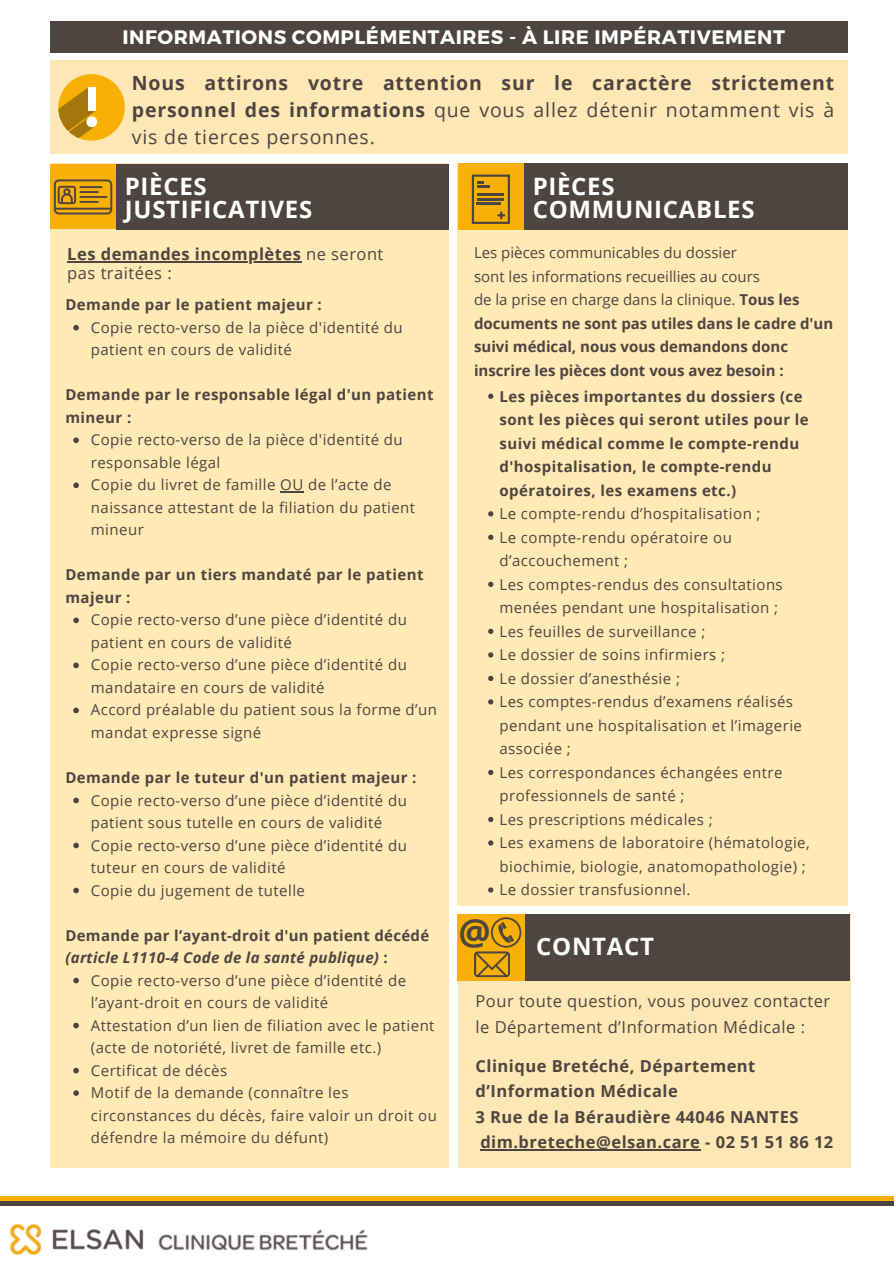
<style>
.page{position:relative;width:894px;height:1264px;background:#fff}
.page>*{position:absolute;margin:0;border:0;box-sizing:border-box;transform-origin:0 0}
.t1{font:700 36px "Open Sans";color:#4e4541}
.t2{font:700 24px/23.7px "Open Sans";letter-spacing:.03em;color:#feffff}
.t3{font:700 19.5px/27px "Open Sans";letter-spacing:.04em;color:#4e4541;text-align:justify}
.t4{font:700 19.5px "Montserrat";letter-spacing:.03em;color:#feffff}
.t5{font:700 16.5px/25.5px "Open Sans";letter-spacing:.03em;color:#4e4541}
.t6{font:16.5px/25.5px "Open Sans";letter-spacing:.03em;color:#4e4541}
.t7{font:15px/22.5px "Open Sans";letter-spacing:.03em;color:#4e4541}
.t8{font:700 15px/23.5px "Open Sans";letter-spacing:.03em;color:#4e4541}
.t9{font:700 15px/23.5px "Open Sans";color:#4e4541}
.t10{font:15px "Open Sans";color:#4e4541}
.s1{font-weight:400}
.s2{font-style:italic}
</style>
<div class="page">
<div style="left:50px;top:163px;width:398px;height:1004px;background:#ffe9b5"></div>
<div style="left:457px;top:163px;width:390px;height:742px;background:#ffe9b5"></div>
<div style="left:50px;top:61px;width:797px;height:93px;background:#fde7b4"></div>
<div style="left:0;top:1196px;width:893px;height:5px;background:#f9b004"></div>
<div style="left:457px;top:914px;width:393px;height:253px;background:#fde7b4"></div>
<div style="left:0;top:1200px;width:893px;height:5px;background:#4e4541"></div>
<div style="left:50px;top:21px;width:797px;height:32px;background:#4e4541"></div>
<div style="left:58px;top:74px;width:67px;height:66px;background:#f9b004;border-radius:50%"></div>
<svg style="left:58px;top:88px;width:37px;height:50px"></svg>
<div style="left:88px;top:88px;width:8px;height:23px;background:#fff"></div>
<div style="left:86px;top:116px;width:11px;height:11px;background:#fff;border-radius:50%"></div>
<img style="left:10px;top:1224px;width:134px;height:30px">
<img style="left:158px;top:1229px;width:210px;height:22px">
<div style="left:116px;top:164px;width:332px;height:65px;background:#4e4541"></div>
<div style="left:523px;top:163px;width:324px;height:66px;background:#4e4541"></div>
<hr style="left:67px;top:261px;width:234px;height:1px;background:#4e4541">
<div style="left:525px;top:914px;width:323px;height:66px;background:#4e4541"></div>
<div style="left:457px;top:914px;width:68px;height:66px;background:#f9b004"></div>
<div style="left:50px;top:164px;width:65px;height:65px;background:#f9b004"></div>
<svg style="left:54px;top:179px;width:58px;height:35px"></svg>
<hr style="left:79px;top:196px;width:28px;height:2px;background:#4e4541">
<hr style="left:79px;top:201px;width:20px;height:2px;background:#4e4541">
<hr style="left:79px;top:191px;width:20px;height:2px;background:#4e4541">
<hr style="left:79px;top:186px;width:23px;height:2px;background:#4e4541">
<div style="left:458px;top:163px;width:65px;height:66px;background:#f9b004"></div>
<svg style="left:471px;top:174px;width:39px;height:50px"></svg>
<hr style="left:477px;top:194px;width:26px;height:2px;background:#4e4541">
<hr style="left:477px;top:198px;width:26px;height:2px;background:#4e4541">
<hr style="left:477px;top:203px;width:24px;height:2px;background:#4e4541">
<svg style="left:474px;top:917px;width:47px;height:60px"></svg>
<svg style="left:488px;top:393px;width:5px;height:6px"></svg>
<svg style="left:488px;top:511px;width:5px;height:5px"></svg>
<svg style="left:488px;top:534px;width:5px;height:6px"></svg>
<svg style="left:488px;top:581px;width:5px;height:6px"></svg>
<svg style="left:488px;top:628px;width:5px;height:6px"></svg>
<svg style="left:488px;top:652px;width:5px;height:5px"></svg>
<svg style="left:488px;top:675px;width:5px;height:6px"></svg>
<svg style="left:488px;top:699px;width:5px;height:5px"></svg>
<svg style="left:488px;top:769px;width:5px;height:6px"></svg>
<svg style="left:488px;top:816px;width:5px;height:6px"></svg>
<svg style="left:488px;top:840px;width:5px;height:5px"></svg>
<svg style="left:488px;top:887px;width:5px;height:5px"></svg>
<hr style="left:480px;top:1149px;width:220px;height:2px;background:#4e4541">
<svg style="left:73px;top:325px;width:6px;height:5px"></svg>
<svg style="left:73px;top:437px;width:6px;height:6px"></svg>
<svg style="left:73px;top:482px;width:6px;height:6px"></svg>
<svg style="left:280px;top:491px;width:24px;height:1px"></svg>
<svg style="left:73px;top:617px;width:6px;height:6px"></svg>
<svg style="left:73px;top:662px;width:6px;height:6px"></svg>
<svg style="left:73px;top:707px;width:6px;height:6px"></svg>
<svg style="left:73px;top:797px;width:6px;height:6px"></svg>
<svg style="left:73px;top:842px;width:6px;height:6px"></svg>
<svg style="left:73px;top:887px;width:6px;height:6px"></svg>
<svg style="left:73px;top:977px;width:6px;height:6px"></svg>
<svg style="left:73px;top:1022px;width:6px;height:6px"></svg>
<svg style="left:73px;top:1067px;width:6px;height:6px"></svg>
<svg style="left:73px;top:1090px;width:6px;height:5px"></svg>
<p class="t4" style="left:122px;top:24px;width:664px">INFORMATIONS COMPLÉMENTAIRES - À LIRE IMPÉRATIVEMENT</p>
<p class="t3" style="left:132px;top:69px;width:703px">Nous attirons votre attention sur le caractère strictement personnel des informations <span class="s1">que vous allez détenir notamment vis à vis de tierces personnes.</span></p>
<h3 class="t2" style="left:125px;top:173px;width:189px">PIÈCES<br>JUSTIFICATIVES</h3>
<p class="t2" style="left:532px;top:173px;width:223px">PIÈCES<br>COMMUNICABLES</p>
<h1 class="t5" style="left:67px;top:244px;width:317px;line-height:19.2px">Les demandes incomplètes <span class="s1">ne seront pas traitées :</span></h1>
<h4 class="t10" style="left:474px;top:242px;width:264px">Les pièces communicables du dossier</h4>
<p class="t10" style="left:474px;top:266px;width:287px">sont les informations recueillies au cours</p>
<h4 class="t9" style="left:474px;top:287px;width:361px"><span class="s1">de la prise en charge dans la clinique.</span> Tous les documents ne sont pas utiles dans le cadre d'un suivi médical, nous vous demandons donc inscrire les pièces dont vous avez besoin :</h4>
<p class="t8" style="left:499px;top:384px;width:311px">Les pièces importantes du dossiers (ce sont les pièces qui seront utiles pour le suivi médical comme le compte-rendu d'hospitalisation, le compte-rendu opératoires, les examens etc.)</p>
<p class="t7" style="left:499px;top:502px;width:262px">Le compte-rendu d’hospitalisation ;</p>
<h4 class="t7" style="left:499px;top:525px;width:234px;line-height:23.5px">Le compte-rendu opératoire ou d’accouchement ;</h4>
<p class="t7" style="left:499px;top:572px;width:285px;line-height:23.5px">Les comptes-rendus des consultations menées pendant une hospitalisation ;</p>
<p class="t7" style="left:499px;top:619px;width:207px">Les feuilles de surveillance ;</p>
<p class="t7" style="left:499px;top:643px;width:227px">Le dossier de soins infirmiers ;</p>
<h4 class="t7" style="left:499px;top:666px;width:182px">Le dossier d’anesthésie ;</h4>
<p class="t7" style="left:499px;top:689px;width:304px;line-height:23.5px">Les comptes-rendus d’examens réalisés pendant une hospitalisation et l’imagerie associée ;</p>
<p class="t7" style="left:499px;top:760px;width:284px;line-height:23.5px">Les correspondances échangées entre professionnels de santé ;</p>
<p class="t7" style="left:499px;top:807px;width:215px">Les prescriptions médicales ;</p>
<h4 class="t7" style="left:499px;top:830px;width:312px;line-height:23.5px">Les examens de laboratoire (hématologie, biochimie, biologie, anatomopathologie) ;</h4>
<p class="t7" style="left:499px;top:878px;width:192px">Le dossier transfusionnel.</p>
<p class="t8" style="left:65px;top:293px;width:258px">Demande par le patient majeur :</p>
<p class="t7" style="left:91px;top:316px;width:313px">Copie recto-verso de la pièce d'identité du patient en cours de validité</p>
<h1 class="t8" style="left:65px;top:383px;width:369px;line-height:22.5px">Demande par le responsable légal d'un patient mineur :</h1>
<p class="t7" style="left:91px;top:428px;width:313px">Copie recto-verso de la pièce d'identité du responsable légal</p>
<p class="t7" style="left:91px;top:473px;width:326px">Copie du livret de famille OU de l’acte de naissance attestant de la filiation du patient mineur</p>
<p class="t8" style="left:65px;top:563px;width:359px;line-height:22.5px">Demande par un tiers mandaté par le patient majeur :</p>
<p class="t7" style="left:91px;top:608px;width:317px">Copie recto-verso d’une pièce d’identité du patient en cours de validité</p>
<p class="t7" style="left:91px;top:653px;width:317px">Copie recto-verso d’une pièce d’identité du mandataire en cours de validité</p>
<p class="t7" style="left:91px;top:698px;width:347px">Accord préalable du patient sous la forme d’un mandat expresse signé</p>
<p class="t8" style="left:65px;top:765px;width:352px">Demande par le tuteur d'un patient majeur :</p>
<p class="t7" style="left:91px;top:788px;width:317px">Copie recto-verso d’une pièce d’identité du patient sous tutelle en cours de validité</p>
<p class="t7" style="left:91px;top:833px;width:317px">Copie recto-verso d’une pièce d’identité du tuteur en cours de validité</p>
<p class="t7" style="left:91px;top:878px;width:215px">Copie du jugement de tutelle</p>
<p class="t8" style="left:65px;top:923px;width:365px;line-height:22.5px">Demande par l’ayant-droit d'un patient décédé <span class="s2">(article L1110-4 Code de la santé publique)</span> :</p>
<p class="t7" style="left:91px;top:968px;width:316px">Copie recto-verso d’une pièce d’identité de l’ayant-droit en cours de validité</p>
<p class="t7" style="left:91px;top:1013px;width:345px">Attestation d’un lien de filiation avec le patient (acte de notoriété, livret de famille etc.)</p>
<p class="t7" style="left:91px;top:1058px;width:138px">Certificat de décès</p>
<p class="t7" style="left:91px;top:1081px;width:347px">Motif de la demande (connaître les circonstances du décès, faire valoir un droit ou défendre la mémoire du défunt)</p>
<p class="t1" style="left:458px;top:906px;width:34px">@</p>
<p class="t2" style="left:536px;top:934px;width:119px">CONTACT</p>
<p class="t6" style="left:475px;top:987px;width:356px">Pour toute question, vous pouvez contacter le Département d’Information Médicale :</p>
<p class="t5" style="left:475px;top:1052px;width:359px">Clinique Bretéché, Département d’Information Médicale<br>3 Rue de la Béraudière 44046 NANTES dim.breteche@elsan.care - 02 51 51 86 12</p>
</div>
